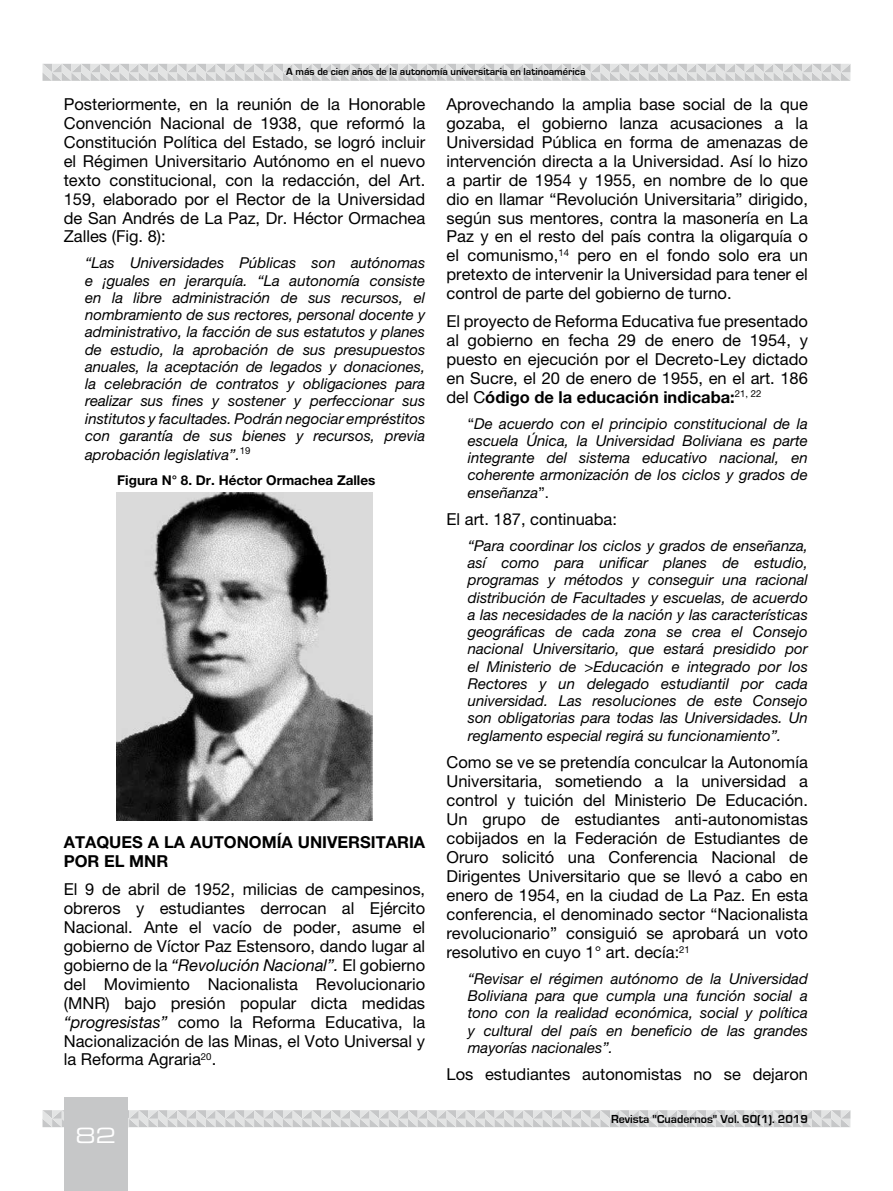
<style>
.page{position:relative;width:893px;height:1191px;background:#fff}
.page>*{position:absolute;margin:0;border:0;box-sizing:border-box;transform-origin:0 0}
.t1{font:21px "Eurostile LT Std Ex 2";color:#fff}
.t2{font:16.5px/18.9px "Helvetica Neue LT Std";color:#000;text-align:justify}
.t3{font:700 16.5px/18.9px "Helvetica Neue LT Std";color:#000}
.t4{font:italic 15px/17.2px "Helvetica Neue LT Std";color:#000;text-align:justify}
.t5{font:700 13.5px "Helvetica Neue LT Std";color:#000}
.t6{font:700 12px "Eurostile";color:#000}
.t7{font:700 10.5px "Eurostile";color:#000}
.s1{font-weight:700}
.s2{font-style:normal}
.s3{font-style:italic}
</style>
<div class="page">
<svg style="left:43px;top:64px;width:807px;height:17px;background:#d6d7d8"></svg>
<svg style="left:43px;top:1110px;width:807px;height:17px;background:#d7d7d8"></svg>
<div style="left:64px;top:1097px;width:64px;height:94px;background:#c6c7c8"></div>
<img style="left:117px;top:492px;width:255px;height:328px">
<p class="t7" style="left:286px;top:66px;width:301px">A más de cien años de la autonomía universitaria en latinoamérica</p>
<p class="t2" style="left:64px;top:94px;width:363px">Posteriormente, en la reunión de la Honorable Convención Nacional de 1938, que reformó la Constitución Política del Estado, se logró incluir el Régimen Universitario Autónomo en el nuevo texto constitucional, con la redacción, del Art.<br>159, elaborado por el Rector de la Universidad de San Andrés de La Paz, Dr. Héctor Ormachea Zalles (Fig. 8):</p>
<p class="t4" style="left:85px;top:254px;width:342px">“Las Universidades Públicas son autónomas e ¡guales en jerarquía. “La autonomía consiste en la libre administración de sus recursos, el nombramiento de sus rectores, personal docente y administrativo, la facción de sus estatutos y planes de estudio, la aprobación de sus presupuestos anuales, la aceptación de legados y donaciones, la celebración de contratos y obligaciones para realizar sus fines y sostener y perfeccionar sus institutos y facultades. Podrán negociar empréstitos con garantía de sus bienes y recursos, previa</p>
<p class="t4" style="left:85px;top:445px;width:167px">aprobación legislativa”.<sup>19</sup></p>
<p class="t5" style="left:117px;top:471px;width:260px">Figura N° 8. Dr. Héctor Ormachea Zalles</p>
<p class="t2" style="left:446px;top:94px;width:363px">Aprovechando la amplia base social de la que gozaba, el gobierno lanza acusaciones a la Universidad Pública en forma de amenazas de intervención directa a la Universidad. Así lo hizo a partir de 1954 y 1955, en nombre de lo que dio en llamar “Revolución Universitaria” dirigido, según sus mentores, contra la masonería en La Paz y en el resto del país contra la oligarquía o el comunismo,<sup>14</sup> pero en el fondo solo era un pretexto de intervenir la Universidad para tener el control de parte del gobierno de turno.</p>
<p class="t2" style="left:446px;top:311px;width:363px">El proyecto de Reforma Educativa fue presentado al gobierno en fecha 29 de enero de 1954, y puesto en ejecución por el Decreto-Ley dictado en Sucre, el 20 de enero de 1955, en el art. 186 del C<span class="s1">ódigo de la educación indicaba:</span><sup>21,</sup> <sup>22</sup></p>
<p class="t4" style="left:468px;top:414px;width:342px"><span class="s2">“</span>De acuerdo con el principio constitucional de la escuela Única, la Universidad Boliviana es parte integrante del sistema educativo nacional, en coherente armonización de los ciclos y grados de enseñanza<span class="s2">”.</span></p>
<p class="t2" style="left:446px;top:509px;width:172px">El art. 187, continuaba:</p>
<p class="t4" style="left:468px;top:536px;width:342px">“Para coordinar los ciclos y grados de enseñanza, así como para unificar planes de estudio, programas y métodos y conseguir una racional distribución de Facultades y escuelas, de acuerdo a las necesidades de la nación y las características geográficas de cada zona se crea el Consejo nacional Universitario, que estará presidido por el Ministerio de &gt;Educación e integrado por los Rectores y un delegado estudiantil por cada universidad. Las resoluciones de este Consejo son obligatorias para todas las Universidades. Un reglamento especial regirá su funcionamiento”.</p>
<p class="t2" style="left:446px;top:752px;width:363px">Como se ve se pretendía conculcar la Autonomía Universitaria, sometiendo a la universidad a control y tuición del Ministerio De Educación.<br>Un grupo de estudiantes anti-autonomistas cobijados en la Federación de Estudiantes de Oruro solicitó una Conferencia Nacional de Dirigentes Universitario que se llevó a cabo en enero de 1954, en la ciudad de La Paz. En esta conferencia, el denominado sector “Nacionalista revolucionario” consiguió se aprobará un voto resolutivo en cuyo 1° art. decía:<sup>21</sup></p>
<p class="t4" style="left:468px;top:969px;width:342px">“Revisar el régimen autónomo de la Universidad Boliviana para que cumpla una función social a tono con la realidad económica, social y política y cultural del país en beneficio de las grandes mayorías nacionales”.</p>
<p class="t2" style="left:446px;top:1064px;width:363px">Los estudiantes autonomistas no se dejaron</p>
<p class="t3" style="left:64px;top:832px;width:363px">ATAQUES A LA AUTONOMÍA UNIVERSITARIA<br>POR EL MNR</p>
<p class="t2" style="left:64px;top:879px;width:363px">El 9 de abril de 1952, milicias de campesinos, obreros y estudiantes derrocan al Ejército Nacional. Ante el vacío de poder, asume el gobierno de Víctor Paz Estensoro, dando lugar al gobierno de la <span class="s3">“Revolución Nacional”.</span> El gobierno del Movimiento Nacionalista Revolucionario (MNR) bajo presión popular dicta medidas <span class="s3">“progresistas”</span> como la Reforma Educativa, la Nacionalización de las Minas, el Voto Universal y la Reforma Agraria<sup>20</sup>.</p>
<p class="t1" style="left:75px;top:1121px;width:42px">82</p>
<p class="t6" style="left:611px;top:1112px;width:198px">Revista "Cuadernos" Vol. 60(1). 2019</p>
</div>
